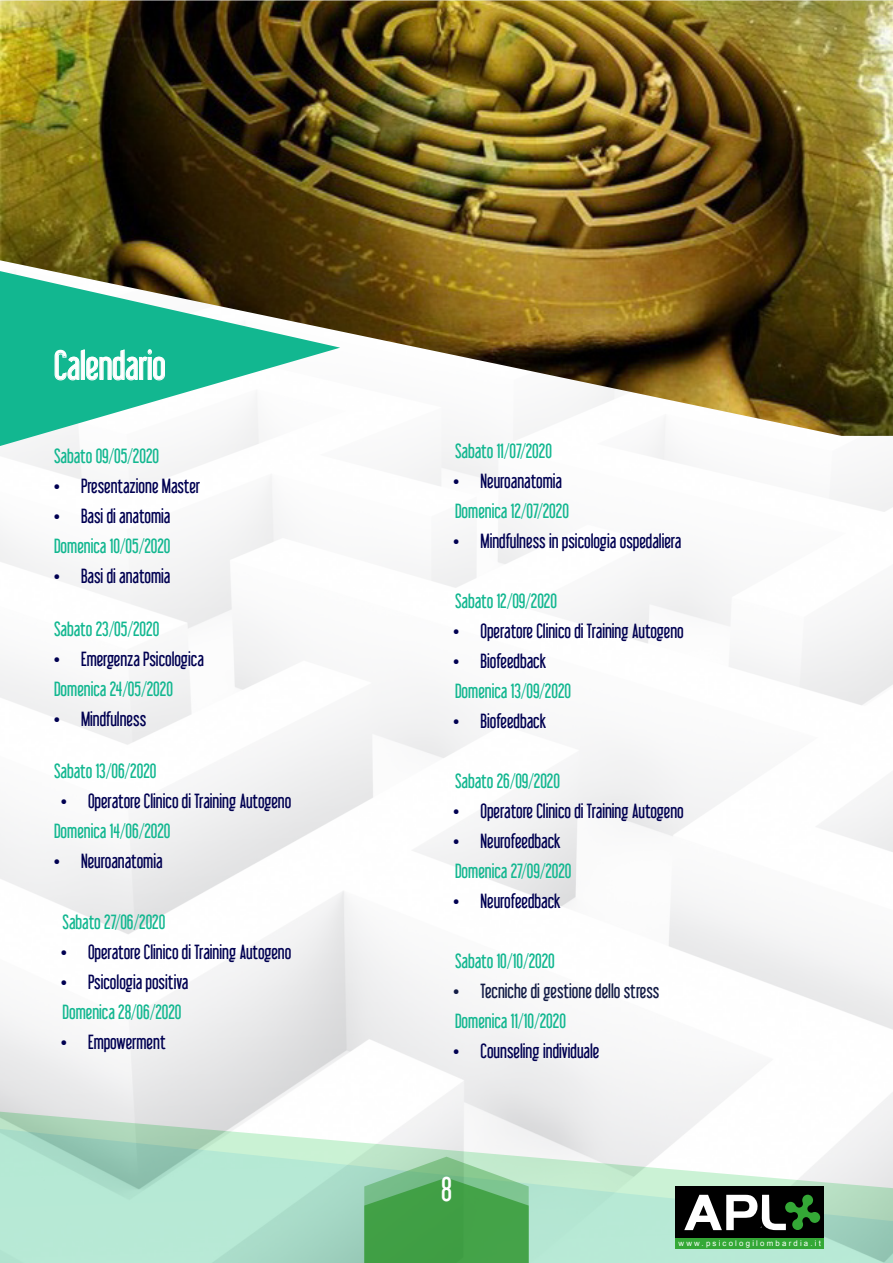
<style>
.page{position:relative;width:893px;height:1263px;background:#fff}
.page>*{position:absolute;margin:0;border:0;box-sizing:border-box;transform-origin:0 0}
.t1{font:36px "Libel Suit";color:#fff}
.t2{font:30px "Libel Suit";color:#fff}
.t3{font:18px "Libel Suit";color:#000051}
.t4{font:18px "Libel Suit";color:#12b790}
.t5{font:18px "Libel Suit";color:#131c46}
.t6{font:7.8px "Arial";letter-spacing:.28em;color:#fff}
</style>
<div class="page">
<img style="left:0;top:436px;width:893px;height:826px">
<svg style="left:364px;top:1157px;width:165px;height:106px;background:#5daf65"></svg>
<div style="left:676px;top:1187px;width:148px;height:51px;background:#000"></div>
<div style="left:676px;top:1238px;width:148px;height:11px;background:#34a836"></div>
<svg style="left:684px;top:1195px;width:136px;height:35px"></svg>
<svg style="left:0;top:436px;width:340px;height:10px"></svg>
<img style="left:0;top:0;width:893px;height:436px">
<svg style="left:54px;top:349px;width:111px;height:32px;background:#4dc8ab"></svg>
<p class="t1" style="left:54px;top:344px;width:113px">Calendario</p>
<p class="t4" style="left:54px;top:446px;width:107px">Sabato 09/05/2020</p>
<p class="t3" style="left:54px;top:476px;width:148px">• Presentazione Master</p>
<p class="t3" style="left:54px;top:506px;width:118px">• Basi di anatomia</p>
<p class="t4" style="left:54px;top:536px;width:118px">Domenica 10/05/2020</p>
<p class="t3" style="left:54px;top:566px;width:118px">• Basi di anatomia</p>
<p class="t4" style="left:54px;top:618px;width:107px">Sabato 23/05/2020</p>
<p class="t3" style="left:54px;top:648px;width:151px">• Emergenza Psicologica</p>
<p class="t4" style="left:54px;top:678px;width:120px">Domenica 24/05/2020</p>
<p class="t3" style="left:54px;top:708px;width:94px">• Mindfulness</p>
<p class="t4" style="left:54px;top:761px;width:104px">Sabato 13/06/2020</p>
<p class="t3" style="left:61px;top:791px;width:232px">• Operatore Clinico di Training Autogeno</p>
<p class="t4" style="left:54px;top:821px;width:118px">Domenica 14/06/2020</p>
<p class="t3" style="left:54px;top:851px;width:110px">• Neuroanatomia</p>
<p class="t4" style="left:63px;top:911px;width:104px">Sabato 27/06/2020</p>
<p class="t3" style="left:61px;top:941px;width:232px">• Operatore Clinico di Training Autogeno</p>
<p class="t3" style="left:61px;top:971px;width:129px">• Psicologia positiva</p>
<p class="t4" style="left:63px;top:1001px;width:121px">Domenica 28/06/2020</p>
<p class="t3" style="left:61px;top:1031px;width:106px">• Empowerment</p>
<p class="t4" style="left:455px;top:440px;width:98px">Sabato 11/07/2020</p>
<p class="t3" style="left:453px;top:470px;width:110px">• Neuroanatomia</p>
<p class="t4" style="left:455px;top:500px;width:115px">Domenica 12/07/2020</p>
<p class="t3" style="left:453px;top:530px;width:229px">• Mindfulness in psicologia ospedaliera</p>
<p class="t4" style="left:455px;top:590px;width:104px">Sabato 12/09/2020</p>
<p class="t3" style="left:453px;top:620px;width:232px">• Operatore Clinico di Training Autogeno</p>
<p class="t3" style="left:453px;top:650px;width:94px">• Biofeedback</p>
<p class="t4" style="left:455px;top:680px;width:118px">Domenica 13/09/2020</p>
<p class="t3" style="left:453px;top:710px;width:94px">• Biofeedback</p>
<p class="t4" style="left:455px;top:770px;width:107px">Sabato 26/09/2020</p>
<p class="t3" style="left:453px;top:800px;width:232px">• Operatore Clinico di Training Autogeno</p>
<p class="t3" style="left:453px;top:830px;width:109px">• Neurofeedback</p>
<p class="t4" style="left:455px;top:860px;width:118px">Domenica 27/09/2020</p>
<p class="t3" style="left:453px;top:890px;width:109px">• Neurofeedback</p>
<p class="t4" style="left:455px;top:950px;width:101px">Sabato 10/10/2020</p>
<p class="t5" style="left:453px;top:980px;width:207px">• Tecniche di gestione dello stress</p>
<p class="t4" style="left:455px;top:1010px;width:112px">Domenica 11/10/2020</p>
<p class="t3" style="left:453px;top:1040px;width:147px">• Counseling individuale</p>
<h2 class="t2" style="left:441px;top:1172px;width:12px">8</h2>
<p class="t6" style="left:678px;top:1238px;width:144px">www.psicologilombardia.it</p>
</div>
